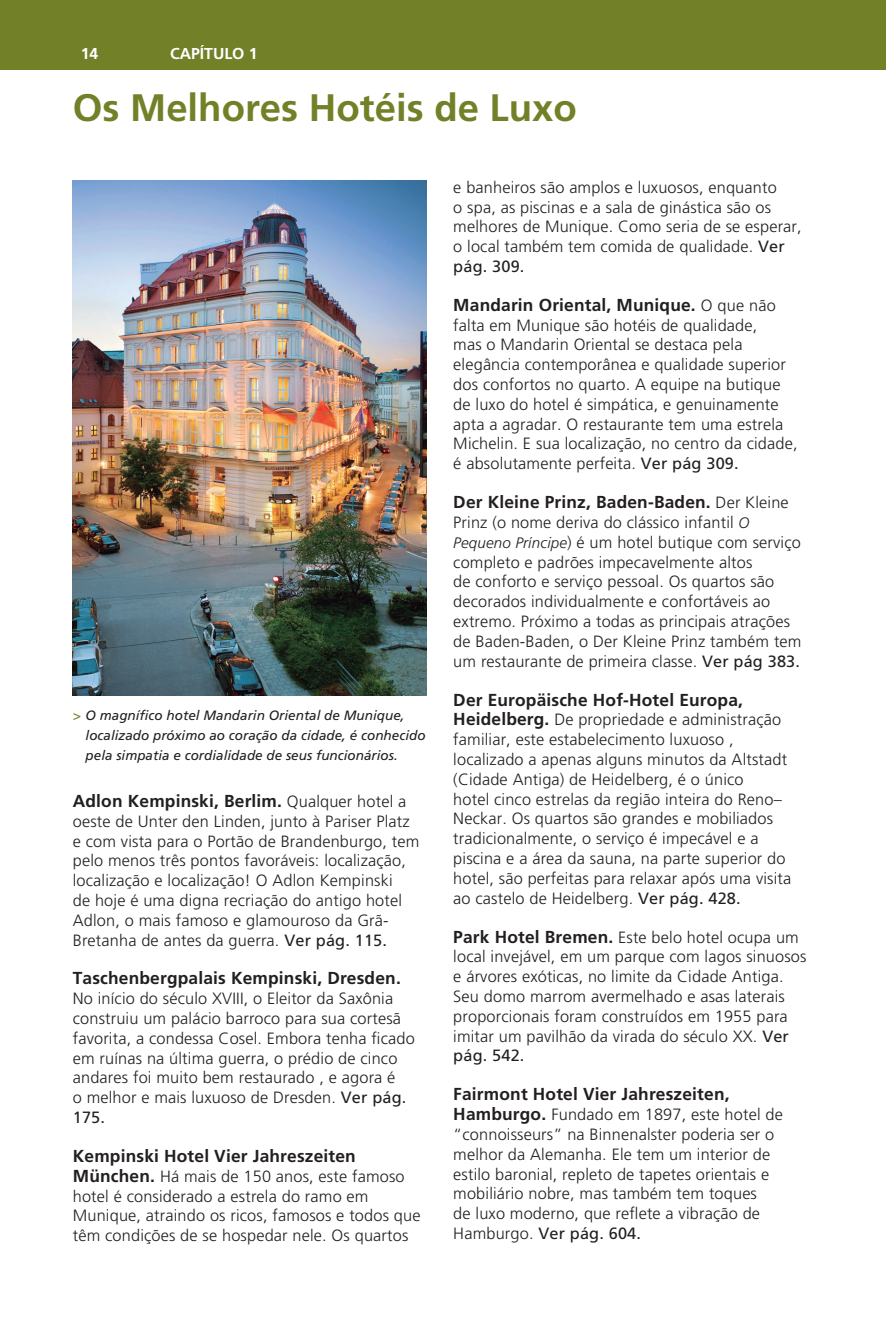
<style>
.page{position:relative;width:886px;height:1332px;background:#fff}
.page>*{position:absolute;margin:0;border:0;box-sizing:border-box;transform-origin:0 0}
.t1{font:700 38.25px "Frutiger LT Std";color:#728128}
.t2{font:700 17.32px "Frutiger LT Std";letter-spacing:.01em;color:#231f20}
.t3{font:300 16.2px/19.8px "Frutiger LT Std";letter-spacing:.01em;color:#231f20}
.t4{font:700 15.75px "Frutiger LT Std";color:#fff}
.t5{font:italic 13.5px/20.2px "Frutiger LT Std";color:#231f20}
.s1{color:#728128}
.s2{font-weight:300;font-size:16.2px}
.s3{font-weight:400}
.s4{font-weight:700;font-size:17.32px}
.s5{font-style:italic;font-size:15.3px}
</style>
<div class="page">
<div style="left:0;top:0;width:885px;height:70px;background:#728128"></div>
<img style="left:73px;top:180px;width:353px;height:515px">
<p class="t4" style="left:81px;top:44px;width:19px">14</p>
<p class="t4" style="left:170px;top:44px;width:89px">CAPÍTULO 1</p>
<h1 class="t1" style="left:73px;top:85px;width:505px">Os Melhores Hotéis de Luxo</h1>
<p class="t5" style="left:86px;top:705px;width:341px;text-indent:-13px"><span class="s1">&gt;</span> O magnífico hotel Mandarin Oriental de Munique, localizado próximo ao coração da cidade, é conhecido pela simpatia e cordialidade de seus funcionários.</p>
<p class="t2" style="left:73px;top:791px;width:335px">Adlon Kempinski, Berlim. <span class="s2">Qualquer hotel a</span></p>
<p class="t3" style="left:73px;top:811px;width:348px">oeste de Unter den Linden, junto à Pariser Platz e com vista para o Portão de Brandenburgo, tem pelo menos três pontos favoráveis: localização, localização e localização! O Adlon Kempinski<br>de hoje é uma digna recriação do antigo hotel Adlon, o mais famoso e glamouroso da Grã-Bretanha de antes da guerra. <span class="s3">Ver pág. 115.</span></p>
<p class="t2" style="left:73px;top:968px;width:329px">Taschenbergpalais Kempinski, Dresden.</p>
<p class="t3" style="left:73px;top:989px;width:343px">No início do século XVIII, o Eleitor da Saxônia construiu um palácio barroco para sua cortesã favorita, a condessa Cosel. Embora tenha ficado em ruínas na última guerra, o prédio de cinco andares foi muito bem restaurado , e agora é<br>o melhor e mais luxuoso de Dresden. <span class="s3">Ver pág.<br>175.</span></p>
<p class="t2" style="left:73px;top:1146px;width:284px">Kempinski Hotel Vier Jahreszeiten</p>
<p class="t3" style="left:73px;top:1166px;width:349px"><span class="s4">München.</span> Há mais de 150 anos, este famoso hotel é considerado a estrela do ramo em Munique, atraindo os ricos, famosos e todos que têm condições de se hospedar nele. Os quartos</p>
<p class="t3" style="left:453px;top:177px;width:350px">e banheiros são amplos e luxuosos, enquanto<br>o spa, as piscinas e a sala de ginástica são os melhores de Munique. Como seria de se esperar, o local também tem comida de qualidade. <span class="s3">Ver pág. 309.</span></p>
<p class="t2" style="left:453px;top:295px;width:324px">Mandarin Oriental, Munique. <span class="s2">O que não</span></p>
<p class="t3" style="left:453px;top:315px;width:346px">falta em Munique são hotéis de qualidade,<br>mas o Mandarin Oriental se destaca pela elegância contemporânea e qualidade superior dos confortos no quarto. A equipe na butique de luxo do hotel é simpática, e genuinamente apta a agradar. O restaurante tem uma estrela Michelin. E sua localização, no centro da cidade, é absolutamente perfeita. <span class="s3">Ver pág 309.</span></p>
<p class="t2" style="left:453px;top:492px;width:337px">Der Kleine Prinz, Baden-Baden. <span class="s2">Der Kleine</span></p>
<p class="t3" style="left:453px;top:513px;width:349px">Prinz (o nome deriva do clássico infantil <span class="s5">O Pequeno Príncipe</span>) é um hotel butique com serviço completo e padrões impecavelmente altos<br>de conforto e serviço pessoal. Os quartos são decorados individualmente e confortáveis ao extremo. Próximo a todas as principais atrações de Baden-Baden, o Der Kleine Prinz também tem um restaurante de primeira classe. <span class="s3">Ver pág 383.</span></p>
<p class="t2" style="left:453px;top:689px;width:291px">Der Europäische Hof-Hotel Europa,</p>
<p class="t3" style="left:453px;top:710px;width:339px"><span class="s4">Heidelberg.</span> De propriedade e administração familiar, este estabelecimento luxuoso , localizado a apenas alguns minutos da Altstadt (Cidade Antiga) de Heidelberg, é o único<br>hotel cinco estrelas da região inteira do Reno– Neckar. Os quartos são grandes e mobiliados tradicionalmente, o serviço é impecável e a piscina e a área da sauna, na parte superior do hotel, são perfeitas para relaxar após uma visita ao castelo de Heidelberg. <span class="s3">Ver pág. 428.</span></p>
<p class="t3" style="left:453px;top:927px;width:355px"><span class="s4">Park Hotel Bremen.</span> Este belo hotel ocupa um local invejável, em um parque com lagos sinuosos e árvores exóticas, no limite da Cidade Antiga.<br>Seu domo marrom avermelhado e asas laterais proporcionais foram construídos em 1955 para imitar um pavilhão da virada do século XX. <span class="s3">Ver pág. 542.</span></p>
<p class="t2" style="left:453px;top:1084px;width:278px">Fairmont Hotel Vier Jahreszeiten,</p>
<p class="t3" style="left:453px;top:1105px;width:331px"><span class="s4">Hamburgo.</span> Fundado em 1897, este hotel de “connoisseurs” na Binnenalster poderia ser o melhor da Alemanha. Ele tem um interior de estilo baronial, repleto de tapetes orientais e mobiliário nobre, mas também tem toques<br>de luxo moderno, que reflete a vibração de Hamburgo. <span class="s3">Ver pág. 604.</span></p>
</div>
